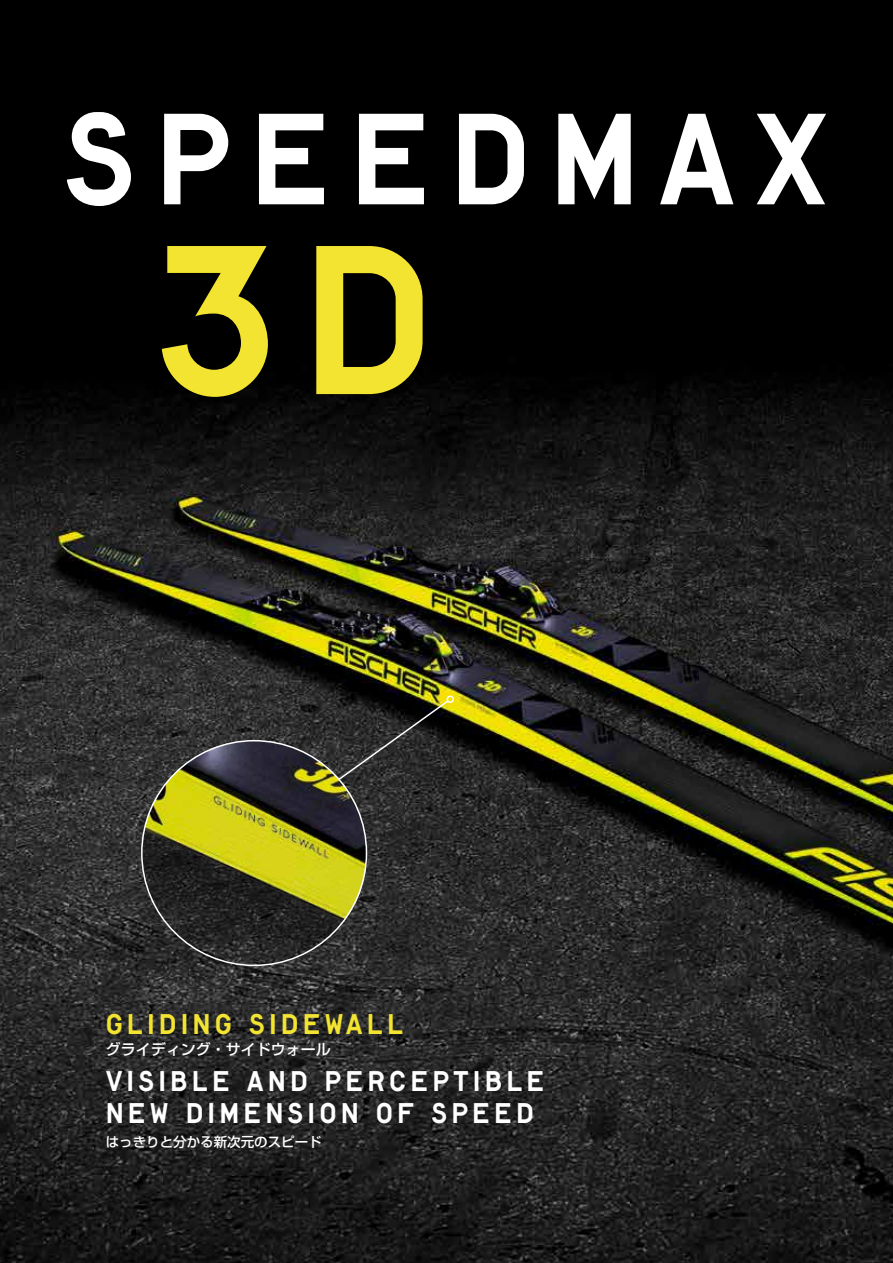
<style>
.page{position:relative;width:893px;height:1263px;background:#fff}
.page>*{position:absolute;margin:0;border:0;box-sizing:border-box;transform-origin:0 0}
.t1{font:200.85px "Lutz Headline CE";color:#f2e430}
.t2{font:122.85px "Lutz Headline CE";letter-spacing:.15em;color:#fff}
.t3{font:27px/32.4px "Lutz Headline CE";letter-spacing:.15em;color:#fff}
.t4{font:27px "Lutz Headline CE";letter-spacing:.15em;color:#f2e430}
.t5{font:500 15px "Shin Go Pro";color:#fff}
.t6{font:500 13.5px "Shin Go Pro";color:#fff}
</style>
<div class="page">
<img style="left:0;top:0;width:893px;height:1263px">
<svg style="left:337px;top:699px;width:113px;height:82px;background:#2c2c2a"></svg>
<div style="left:446px;top:695px;width:8px;height:8px;border:2px solid #fff;border-radius:50%"></div>
<img style="left:142px;top:741px;width:224px;height:224px;border-radius:112px">
<h2 class="t2" style="left:64px;top:80px;width:767px">SPEEDMAX</h2>
<h1 class="t1" style="left:147px;top:190px;width:288px">3D</h1>
<p class="t4" style="left:106px;top:1007px;width:299px">GLIDING SIDEWALL</p>
<p class="t3" style="left:106px;top:1066px;width:440px">VISIBLE AND PERCEPTIBLE<br>NEW DIMENSION OF SPEED</p>
<p class="t6" style="left:106px;top:1130px;width:218px">はっきりと分かる新次元のスピード</p>
<p class="t5" style="left:106px;top:1037px;width:226px">グライディング・サイドウォール</p>
</div>
